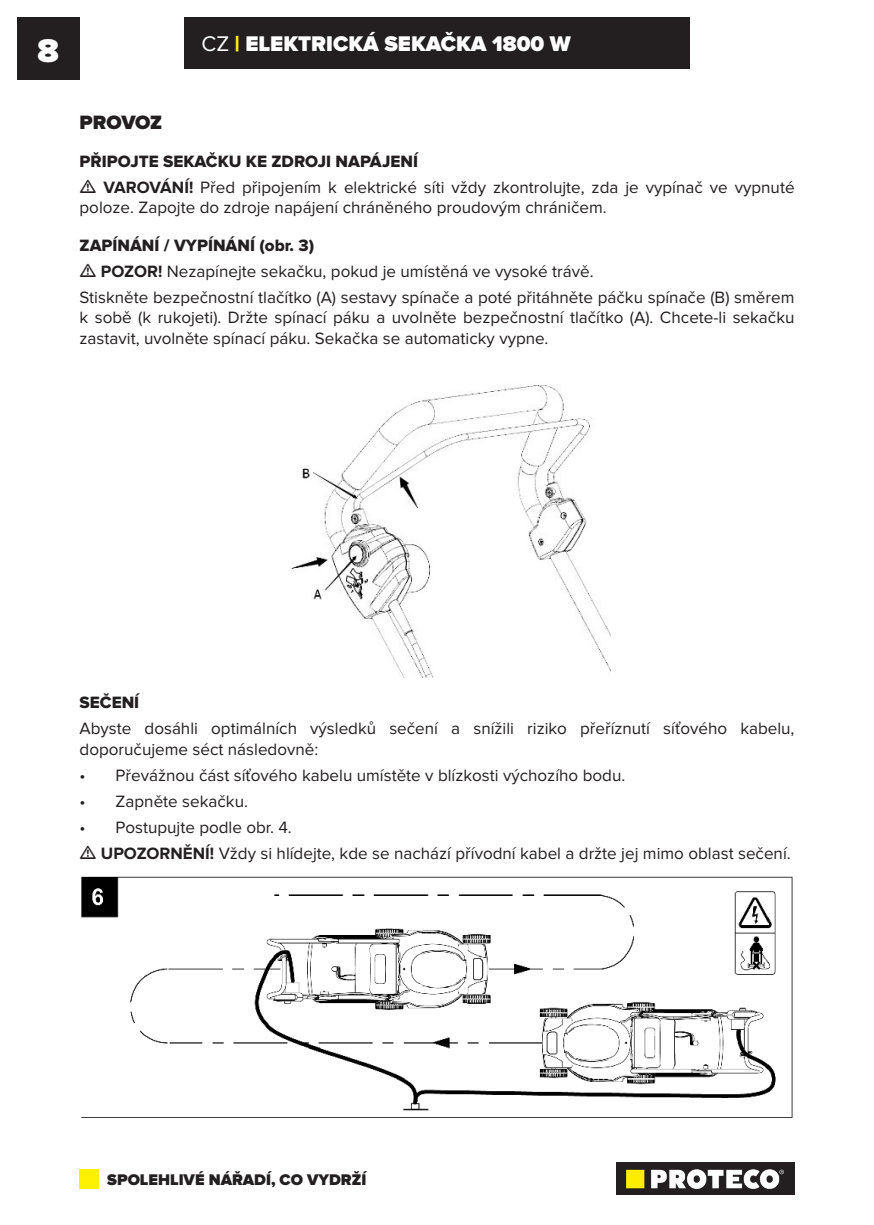
<style>
.page{position:relative;width:874px;height:1225px;background:#fff}
.page>*{position:absolute;margin:0;border:0;box-sizing:border-box;transform-origin:0 0}
.t1{font:900 34px "Proxima Nova";color:#fff}
.t2{font:900 22px "Proxima Nova";color:#fff}
.t3{font:900 20px "Proxima Nova";letter-spacing:-.01em;color:#231f20}
.t4{font:17px/20.4px "Proxima Nova";color:#231f20}
.t5{font:17px "Proxima Nova Extrabld";color:#231f20}
.t6{font:900 16px "Proxima Nova";color:#231f20}
.s1{font-weight:400}
.s2{color:#fff101}
.s3{font-weight:700}
</style>
<div class="page">
<div style="left:17px;top:17px;width:62px;height:62px;background:#231f20"></div>
<img style="left:616px;top:1162px;width:178px;height:33px">
<div style="left:79px;top:1169px;width:20px;height:19px;background:#fff101"></div>
<div style="left:184px;top:17px;width:505px;height:51px;background:#231f20"></div>
<img style="left:291px;top:385px;width:319px;height:292px">
<img style="left:81px;top:876px;width:712px;height:242px">
<h1 class="t1" style="left:37px;top:31px;width:23px">8</h1>
<p class="t2" style="left:201px;top:31px;width:371px"><span class="s1">CZ</span> <span class="s2">|</span> ELEKTRICKÁ SEKAČKA 1800 W</p>
<p class="t3" style="left:80px;top:111px;width:84px">PROVOZ</p>
<p class="t5" style="left:80px;top:151px;width:340px">PŘIPOJTE SEKAČKU KE ZDROJI NAPÁJENÍ</p>
<p class="t4" style="left:80px;top:178px;width:716px;text-indent:24px"><span class="s3">VAROVÁNÍ!</span> Před připojením k elektrické síti vždy zkontrolujte, zda je vypínač ve vypnuté poloze. Zapojte do zdroje napájení chráněného proudovým chráničem.</p>
<p class="t5" style="left:80px;top:235px;width:236px">ZAPÍNÁNÍ / VYPÍNÁNÍ (obr. 3)</p>
<p class="t4" style="left:101px;top:261px;width:494px"><span class="s3">POZOR!</span> Nezapínejte sekačku, pokud je umístěná ve vysoké trávě.</p>
<p class="t4" style="left:80px;top:287px;width:716px;text-align:justify">Stiskněte bezpečnostní tlačítko (A) sestavy spínače a poté přitáhněte páčku spínače (B) směrem k sobě (k rukojeti). Držte spínací páku a uvolněte bezpečnostní tlačítko (A). Chcete-li sekačku zastavit, uvolněte spínací páku. Sekačka se automaticky vypne.</p>
<p class="t5" style="left:80px;top:692px;width:61px">SEČENÍ</p>
<p class="t4" style="left:80px;top:719px;width:716px">Abyste dosáhli optimálních výsledků sečení a snížili riziko přeříznutí síťového kabelu, doporučujeme séct následovně:</p>
<p class="t4" style="left:80px;top:765px;width:547px">• Převážnou část síťového kabelu umístěte v blízkosti výchozího bodu.</p>
<p class="t4" style="left:80px;top:791px;width:170px">• Zapněte sekačku.</p>
<p class="t4" style="left:80px;top:817px;width:214px">• Postupujte podle obr. 4.</p>
<p class="t4" style="left:101px;top:844px;width:691px"><span class="s3">UPOZORNĚNÍ!</span> Vždy si hlídejte, kde se nachází přívodní kabel a držte jej mimo oblast sečení.</p>
<p class="t6" style="left:107px;top:1170px;width:260px">SPOLEHLIVÉ NÁŘADÍ, CO VYDRŽÍ</p>
</div>
